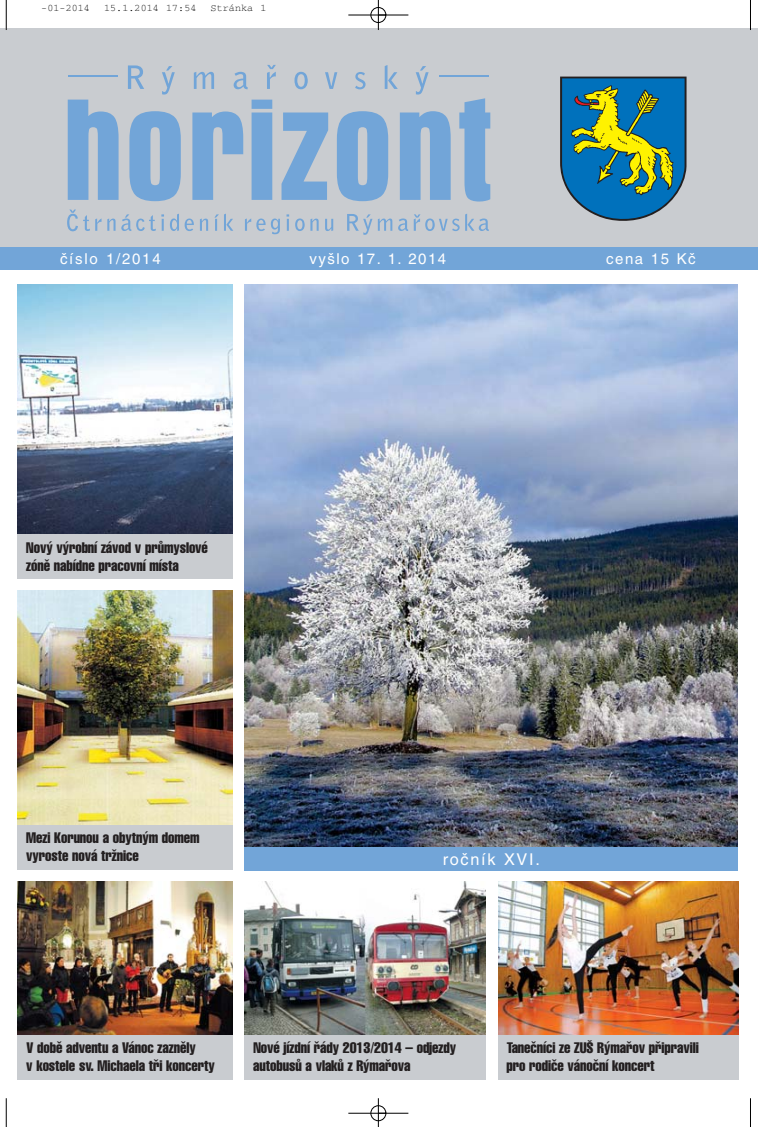
<style>
.page{position:relative;width:758px;height:1127px;background:#fff}
.page>*{position:absolute;margin:0;border:0;box-sizing:border-box;transform-origin:0 0}
.t1{font:16.25px "Helvetica CE";letter-spacing:.105em;color:#fff}
.t2{font:15px/18px "Helvetica Compressed CE";letter-spacing:-.005em;color:#231f20}
.t3{font:15px "Helvetica CE";letter-spacing:.1em;color:#fff}
.t4{font:10px "Courier CE";letter-spacing:.01em;color:#000}
</style>
<div class="page">
<img style="left:244px;top:285px;width:493px;height:562px">
<div style="left:0;top:27px;width:758px;height:246px;background:linear-gradient(to right,#fff,#fff)"></div>
<div style="left:0;top:29px;width:758px;height:241px;background:#c9ccd0"></div>
<svg style="left:560px;top:77px;width:126px;height:144px;background:#42868b"></svg>
<svg style="left:68px;top:100px;width:50px;height:100px"></svg>
<svg style="left:129px;top:111px;width:52px;height:90px"></svg>
<svg style="left:192px;top:111px;width:51px;height:89px"></svg>
<svg style="left:251px;top:100px;width:21px;height:100px;background:#77a7d7"></svg>
<svg style="left:281px;top:112px;width:47px;height:88px"></svg>
<svg style="left:337px;top:111px;width:51px;height:90px"></svg>
<svg style="left:400px;top:111px;width:50px;height:89px"></svg>
<svg style="left:459px;top:98px;width:31px;height:103px"></svg>
<hr style="left:68px;top:75px;width:49px;height:2px;background:#72a5d8">
<hr style="left:439px;top:75px;width:49px;height:2px;background:#72a5d8">
<div style="left:0;top:247px;width:758px;height:23px;background:#72a5d8"></div>
<svg style="left:128px;top:65px;width:300px;height:29px"></svg>
<svg style="left:107px;top:218px;width:8px;height:13px"></svg>
<svg style="left:121px;top:214px;width:43px;height:17px"></svg>
<svg style="left:170px;top:214px;width:9px;height:17px"></svg>
<svg style="left:185px;top:218px;width:9px;height:13px"></svg>
<svg style="left:200px;top:218px;width:8px;height:13px"></svg>
<svg style="left:214px;top:214px;width:19px;height:17px"></svg>
<svg style="left:245px;top:218px;width:20px;height:13px"></svg>
<svg style="left:271px;top:218px;width:9px;height:16px"></svg>
<svg style="left:286px;top:214px;width:3px;height:17px"></svg>
<svg style="left:295px;top:218px;width:9px;height:13px"></svg>
<svg style="left:310px;top:218px;width:8px;height:13px"></svg>
<svg style="left:325px;top:219px;width:8px;height:12px"></svg>
<svg style="left:347px;top:214px;width:25px;height:21px"></svg>
<svg style="left:378px;top:218px;width:14px;height:13px"></svg>
<svg style="left:465px;top:214px;width:23px;height:17px"></svg>
<svg style="left:67px;top:209px;width:34px;height:22px"></svg>
<svg style="left:398px;top:214px;width:61px;height:17px"></svg>
<img style="left:18px;top:285px;width:214px;height:249px">
<img style="left:18px;top:590px;width:214px;height:234px">
<img style="left:18px;top:881px;width:214px;height:153px">
<img style="left:244px;top:881px;width:242px;height:153px">
<img style="left:498px;top:881px;width:240px;height:153px">
<div style="left:18px;top:534px;width:214px;height:45px;background:#c9ccd0"></div>
<div style="left:244px;top:1034px;width:242px;height:45px;background:#c9ccd0"></div>
<div style="left:18px;top:1034px;width:214px;height:45px;background:#c9ccd0"></div>
<div style="left:17px;top:824px;width:215px;height:45px;background:#c9ccd0"></div>
<div style="left:498px;top:1034px;width:240px;height:45px;background:#c9ccd0"></div>
<div style="left:244px;top:847px;width:494px;height:23px;background:#72a5d8"></div>
<hr style="left:6px;top:0;width:1px;height:30px;background:#000">
<hr style="left:750px;top:0;width:1px;height:30px;background:#000">
<svg style="left:6px;top:1098px;width:1px;height:28px"></svg>
<svg style="left:750px;top:1098px;width:1px;height:28px"></svg>
<hr style="left:348px;top:15px;width:60px;height:1px;background:#000">
<hr style="left:348px;top:1112px;width:60px;height:1px;background:#000">
<hr style="left:378px;top:0;width:1px;height:30px;background:#000">
<svg style="left:378px;top:1098px;width:1px;height:28px"></svg>
<div style="left:370px;top:7px;width:16px;height:16px;border:1px solid #000;border-radius:50%"></div>
<div style="left:370px;top:1105px;width:16px;height:15px;border:1px solid #000;border-radius:50%"></div>
<p class="t4" style="left:41px;top:2px;width:50px">-01-2014</p>
<p class="t4" style="left:104px;top:2px;width:94px">15.1.2014 17:54</p>
<p class="t4" style="left:210px;top:2px;width:57px">Stránka 1</p>
<p class="t3" style="left:60px;top:253px;width:102px">číslo 1/2014</p>
<p class="t3" style="left:309px;top:254px;width:138px">vyšlo 17. 1. 2014</p>
<p class="t3" style="left:606px;top:253px;width:91px">cena 15 Kč</p>
<p class="t2" style="left:26px;top:539px;width:183px">Nov˘ v˘robní závod v prÛmyslové zónû nabídne pracovní místa</p>
<p class="t2" style="left:26px;top:829px;width:175px">Mezi Korunou a obytn˘m domem vyroste nová trÏnice</p>
<p class="t1" style="left:442px;top:853px;width:99px">ročník XVI.</p>
<p class="t2" style="left:26px;top:1039px;width:190px">V dobû adventu a Vánoc zaznûly<br>v kostele sv. Michaela tfii koncerty</p>
<p class="t2" style="left:253px;top:1039px;width:204px">Nové jízdní fiády 2013/2014 – odjezdy autobusÛ a vlakÛ z R˘mafiova</p>
<p class="t2" style="left:506px;top:1039px;width:194px">Taneãníci ze ZU· R˘mafiov pfiipravili pro rodiãe vánoãní koncert</p>
</div>
